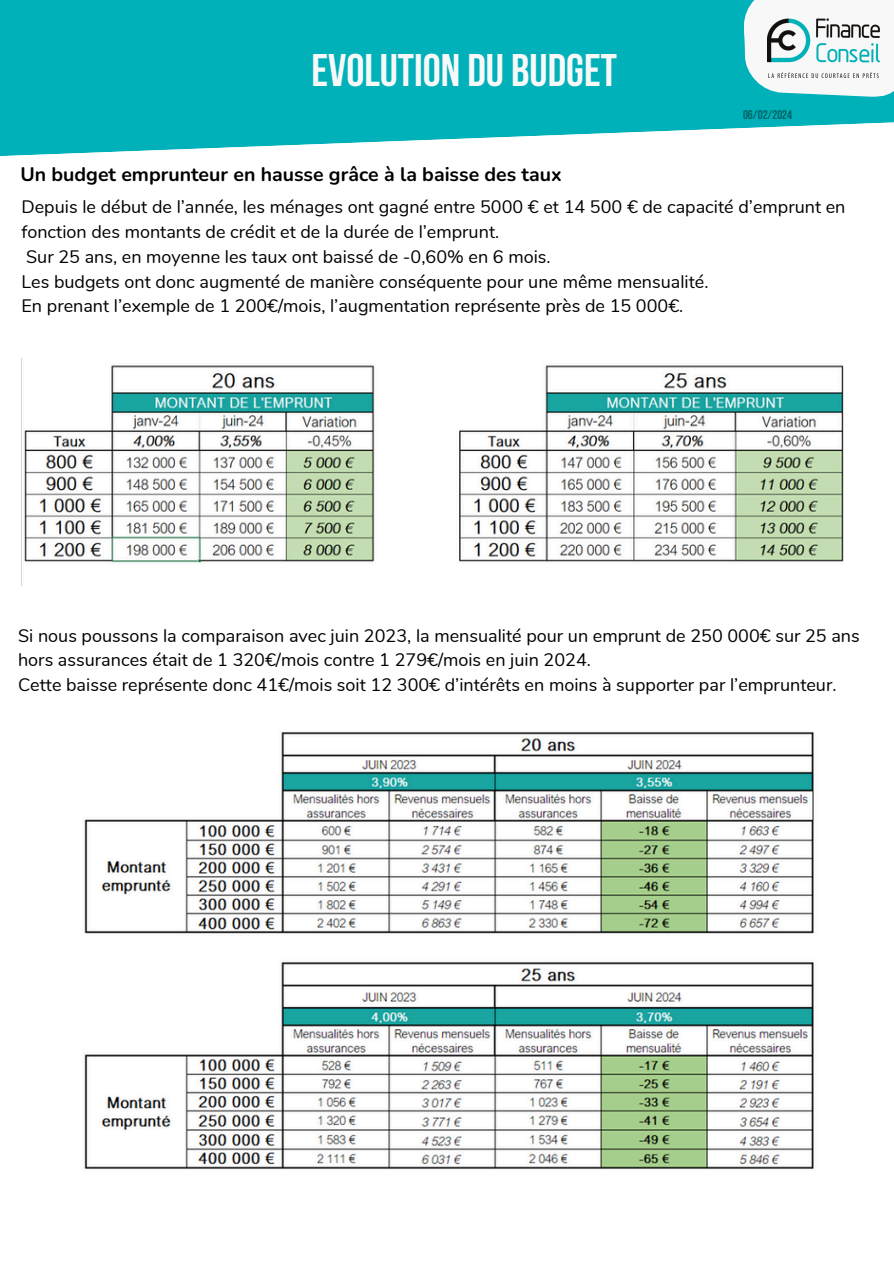
<style>
.page{position:relative;width:894px;height:1264px;background:#fff}
.page>*{position:absolute;margin:0;border:0;box-sizing:border-box;transform-origin:0 0}
.t1{font:700 45.45px "Bebas Neue";color:#f8f8f8}
.t2{font:700 19.5px "Nunito";color:#000}
.t3{font:18px/24.8px "Nunito";color:#000}
.t4{font:700 12.45px "Bebas Neue";color:#006266}
</style>
<div class="page">
<svg style="left:0;top:0;width:893px;height:156px;background:#1ebac1"></svg>
<svg style="left:743px;top:0;width:150px;height:98px"></svg>
<img style="left:767px;top:19px;width:111px;height:58px">
<img style="left:21px;top:358px;width:822px;height:227px">
<img style="left:84px;top:732px;width:730px;height:437px">
<p class="t1" style="left:311px;top:52px;width:307px">EVOLUTION DU BUDGET</p>
<p class="t4" style="left:742px;top:109px;width:51px">06/02/2024</p>
<p class="t2" style="left:20px;top:161px;width:542px">Un budget emprunteur en hausse grâce à la baisse des taux</p>
<p class="t3" style="left:21px;top:195px;width:825px">Depuis le début de l’année, les ménages ont gagné entre 5000 € et 14 500 € de capacité d’emprunt en fonction des montants de crédit et de la durée de l’emprunt.</p>
<p class="t3" style="left:26px;top:244px;width:526px">Sur 25 ans, en moyenne les taux ont baissé de -0,60% en 6 mois.</p>
<p class="t3" style="left:21px;top:269px;width:688px">Les budgets ont donc augmenté de manière conséquente pour une même mensualité.</p>
<p class="t3" style="left:21px;top:294px;width:663px">En prenant l’exemple de 1 200€/mois, l’augmentation représente près de 15 000€.</p>
<p class="t3" style="left:18px;top:623px;width:843px">Si nous poussons la comparaison avec juin 2023, la mensualité pour un emprunt de 250 000€ sur 25 ans hors assurances était de 1 320€/mois contre 1 279€/mois en juin 2024.</p>
<p class="t3" style="left:18px;top:673px;width:819px">Cette baisse représente donc 41€/mois soit 12 300€ d’intérêts en moins à supporter par l’emprunteur.</p>
</div>
